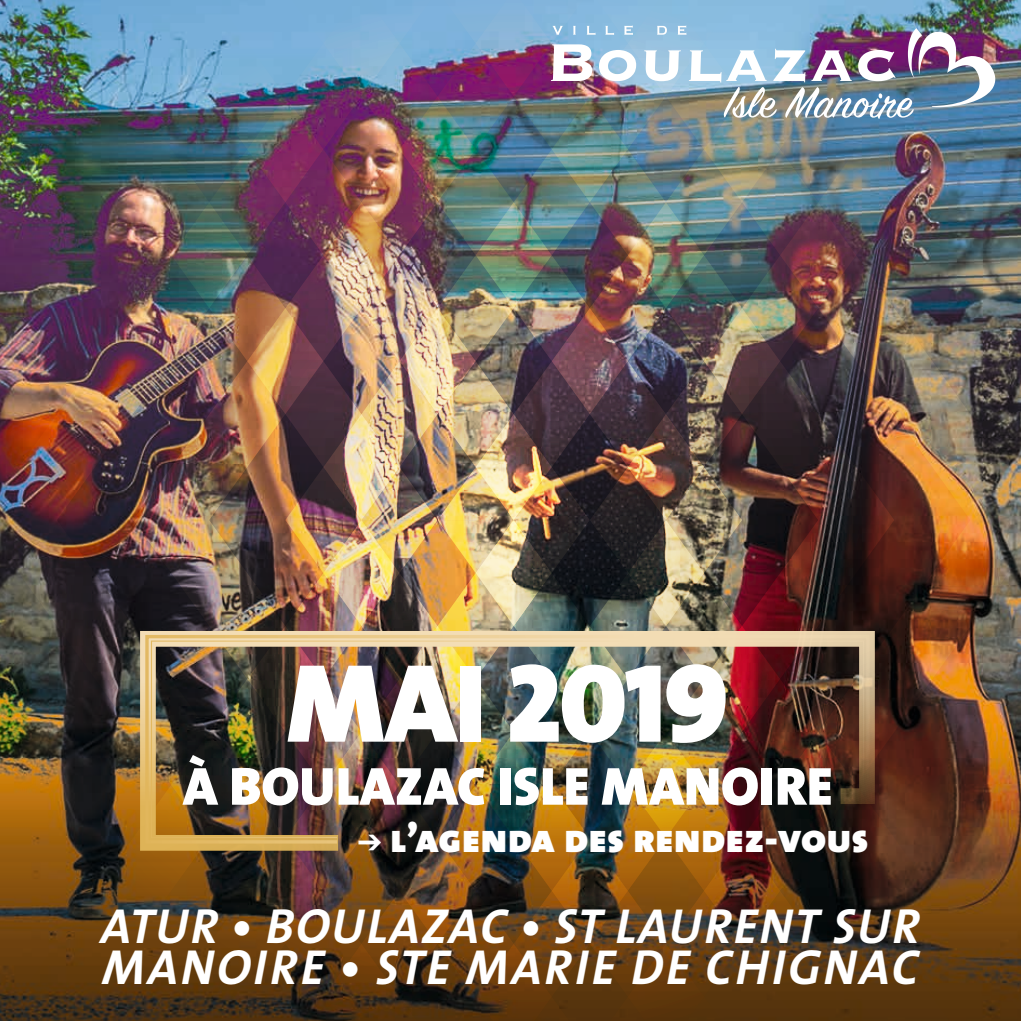
<style>
.page{position:relative;width:1021px;height:1021px;background:#fff}
.page>*{position:absolute;margin:0;border:0;box-sizing:border-box;transform-origin:0 0}
.t1{font:112.5px "The Sans Black Caps";letter-spacing:-.02em;color:#fff}
.t2{font:54px "The Sans Black Caps";color:#fff}
.t3{font:italic 700 49.5px/40.5px "The Sans";letter-spacing:.05em;color:#fff}
.t4{font:40.5px "The Sans Black Caps";color:#fff}
</style>
<div class="page">
<img style="left:894px;top:0;width:126px;height:520px">
<img style="left:590px;top:0;width:304px;height:520px">
<img style="left:437px;top:0;width:153px;height:520px">
<img style="left:0;top:0;width:437px;height:520px">
<img style="left:894px;top:520px;width:126px;height:500px">
<img style="left:590px;top:520px;width:304px;height:500px">
<img style="left:437px;top:520px;width:153px;height:500px">
<img style="left:0;top:520px;width:437px;height:500px">
<img style="left:138px;top:628px;width:739px;height:225px">
<svg style="left:551px;top:44px;width:41px;height:37px"></svg>
<svg style="left:599px;top:50px;width:37px;height:31px"></svg>
<svg style="left:552px;top:26px;width:11px;height:9px"></svg>
<svg style="left:573px;top:26px;width:3px;height:9px"></svg>
<svg style="left:586px;top:26px;width:9px;height:9px"></svg>
<svg style="left:605px;top:26px;width:9px;height:9px"></svg>
<svg style="left:624px;top:25px;width:9px;height:10px"></svg>
<img style="left:644px;top:25px;width:351px;height:94px">
<img style="left:144px;top:633px;width:727px;height:212px">
<h1 class="t1" style="left:287px;top:608px;width:444px">MAI 2019</h1>
<p class="t2" style="left:183px;top:740px;width:651px">À BOULAZAC ISLE MANOIRE</p>
<p class="t4" style="left:358px;top:804px;width:512px">➔ l’agenda des rendez-vous</p>
<p class="t3" style="left:101px;top:904px;width:820px">ATUR • BOULAZAC • ST LAURENT SUR<br>MANOIRE • STE MARIE DE CHIGNAC</p>
</div>
